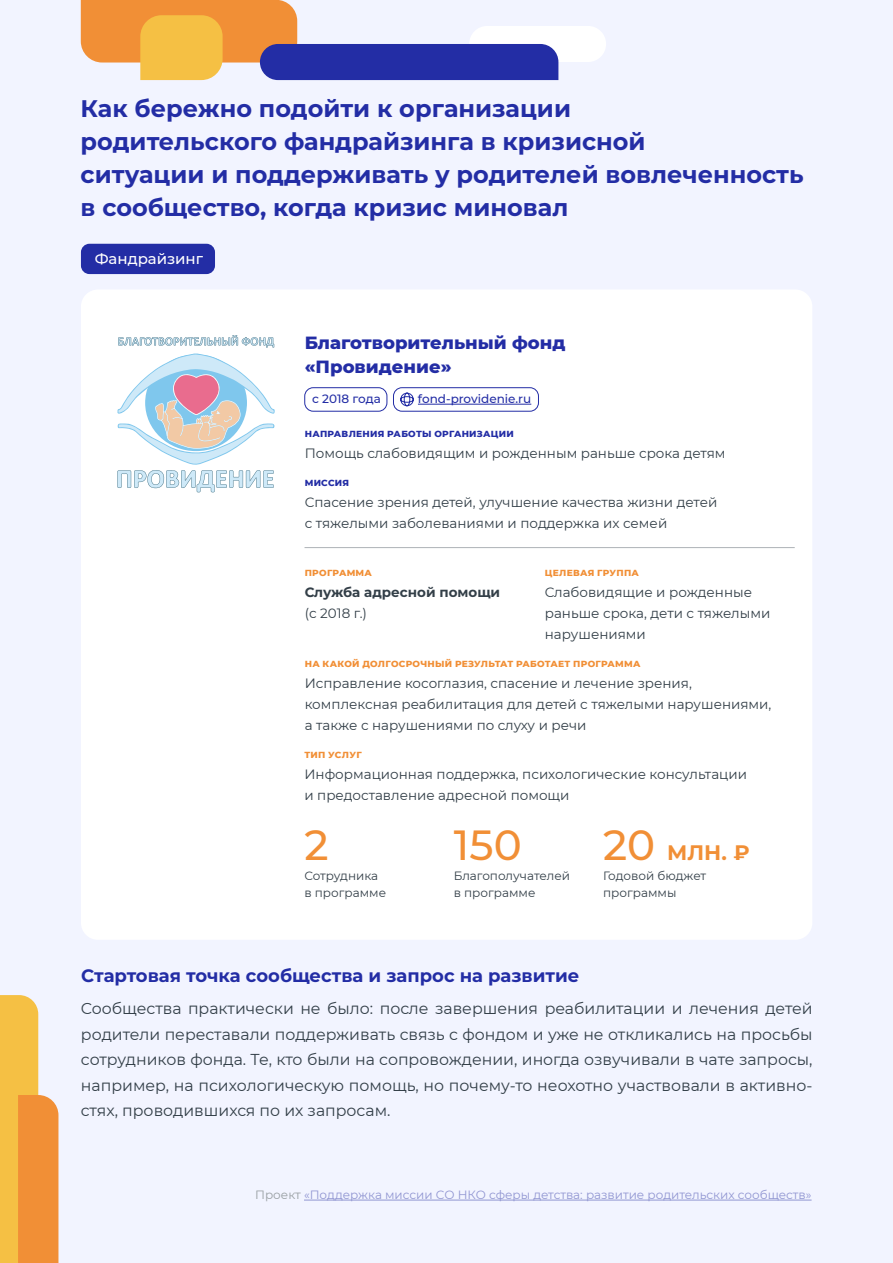
<style>
.page{position:relative;width:893px;height:1263px;background:#f2f4ff}
.page>*{position:absolute;margin:0;border:0;box-sizing:border-box;transform-origin:0 0}
.t1{font:500 42px "Montserrat";color:#f18f36}
.t2{font:700 24px/33px "Montserrat";color:#232da5}
.t3{font:700 21px "Montserrat";color:#f18f36}
.t4{font:700 18px "Montserrat";color:#232da5}
.t5{font:800 18px/24px "Montserrat";color:#232da5}
.t6{font:15.75px/25.5px "Montserrat";color:#333f48;text-align:justify}
.t7{font:500 15px "Montserrat";color:#fff}
.t8{font:13.5px/21px "Montserrat";color:#333f48}
.t9{font:700 13.5px "Montserrat";color:#333f48}
.t10{font:12px "Montserrat";color:#9196d2}
.t11{font:12px/16.5px "Montserrat";color:#333f48}
.t12{font:500 12px "Montserrat";color:#232da5}
.t13{font:800 9px "Montserrat";letter-spacing:.03em;color:#f18f36}
.t14{font:800 9px "Montserrat";letter-spacing:.03em;color:#232da5}
.s1{font-weight:500;font-size:42px}
.s2{color:#999fa3}
</style>
<div class="page">
<div style="left:469px;top:26px;width:137px;height:36px;background:#fff;border-radius:18px"></div>
<svg style="left:81px;top:0;width:477px;height:80px"></svg>
<hr style="left:304px;top:1200px;width:508px;height:1px;background:#9196d2">
<svg style="left:0;top:995px;width:58px;height:268px;background:#f2b257"></svg>
<div style="left:81px;top:289px;width:731px;height:651px;background:#fff;border-radius:17px"></div>
<div style="left:81px;top:244px;width:134px;height:30px;background:#232da5;border-radius:9px"></div>
<div style="left:304px;top:387px;width:83px;height:24px;border:1px solid #232da5;border-radius:9px"></div>
<hr style="left:305px;top:547px;width:490px;height:1px;background:#adb2b6">
<hr style="left:418px;top:404px;width:113px;height:1px;background:#232da5">
<div style="left:393px;top:387px;width:146px;height:24px;border:1px solid #232da5;border-radius:9px"></div>
<svg style="left:400px;top:392px;width:14px;height:14px"></svg>
<svg style="left:117px;top:354px;width:158px;height:138px"></svg>
<svg style="left:118px;top:335px;width:156px;height:12px"></svg>
<h2 class="t2" style="left:81px;top:91px;width:724px">Как бережно подойти к организации<br>родительского фандрайзинга в кризисной<br>ситуации и поддерживать у родителей вовлеченность в сообщество, когда кризис миновал</h2>
<p class="t7" style="left:95px;top:248px;width:110px">Фандрайзинг</p>
<h3 class="t5" style="left:305px;top:330px;width:262px">Благотворительный фонд «Провидение»</h3>
<p class="t12" style="left:312px;top:391px;width:70px">с 2018 года</p>
<p class="t14" style="left:305px;top:427px;width:210px">НАПРАВЛЕНИЯ РАБОТЫ ОРГАНИЗАЦИИ</p>
<p class="t8" style="left:305px;top:442px;width:422px">Помощь слабовидящим и рожденным раньше срока детям</p>
<p class="t14" style="left:305px;top:476px;width:46px">МИССИЯ</p>
<p class="t8" style="left:305px;top:491px;width:414px">Спасение зрения детей, улучшение качества жизни детей с тяжелыми заболеваниями и поддержка их семей</p>
<p class="t13" style="left:305px;top:566px;width:69px">ПРОГРАММА</p>
<p class="t9" style="left:305px;top:582px;width:197px">Служба адресной помощи</p>
<p class="t8" style="left:305px;top:602px;width:64px">(с 2018 г.)</p>
<p class="t12" style="left:418px;top:391px;width:115px">fond-providenie.ru</p>
<p class="t13" style="left:545px;top:566px;width:96px">ЦЕЛЕВАЯ ГРУППА</p>
<p class="t8" style="left:545px;top:581px;width:227px">Слабовидящие и рожденные раньше срока, дети с тяжелыми нарушениями</p>
<p class="t13" style="left:305px;top:657px;width:337px">НА КАКОЙ ДОЛГОСРОЧНЫЙ РЕЗУЛЬТАТ РАБОТАЕТ ПРОГРАММА</p>
<p class="t8" style="left:305px;top:672px;width:468px">Исправление косоглазия, спасение и лечение зрения, комплексная реабилитация для детей с тяжелыми нарушениями, а также с нарушениями по слуху и речи</p>
<p class="t13" style="left:304px;top:748px;width:59px">ТИП УСЛУГ</p>
<p class="t8" style="left:304px;top:763px;width:444px">Информационная поддержка, психологические консультации и предоставление адресной помощи</p>
<h1 class="t1" style="left:304px;top:815px;width:26px">2</h1>
<p class="t11" style="left:304px;top:867px;width:83px">Сотрудника в программе</p>
<h1 class="t1" style="left:454px;top:815px;width:70px">150</h1>
<p class="t11" style="left:454px;top:867px;width:118px">Благополучателей в программе</p>
<h3 class="t3" style="left:603px;top:837px;width:148px"><span class="s1">20</span> МЛН. ₽</h3>
<p class="t11" style="left:603px;top:867px;width:104px">Годовой бюджет программы</p>
<h3 class="t4" style="left:81px;top:962px;width:500px">Стартовая точка сообщества и запрос на развитие</h3>
<p class="t6" style="left:81px;top:995px;width:733px">Сообщества практически не было: после завершения реабилитации и лечения детей родители переставали поддерживать связь с фондом и уже не откликались на просьбы сотрудников фонда. Те, кто были на сопровождении, иногда озвучивали в чате запросы, например, на психологическую помощь, но почему-то неохотно участвовали в активно&shy;стях, проводившихся по их запросам.</p>
<p class="t10" style="left:255px;top:1187px;width:558px"><span class="s2">Проект</span> «Поддержка миссии СО НКО сферы детства: развитие родительских сообществ»</p>
</div>
